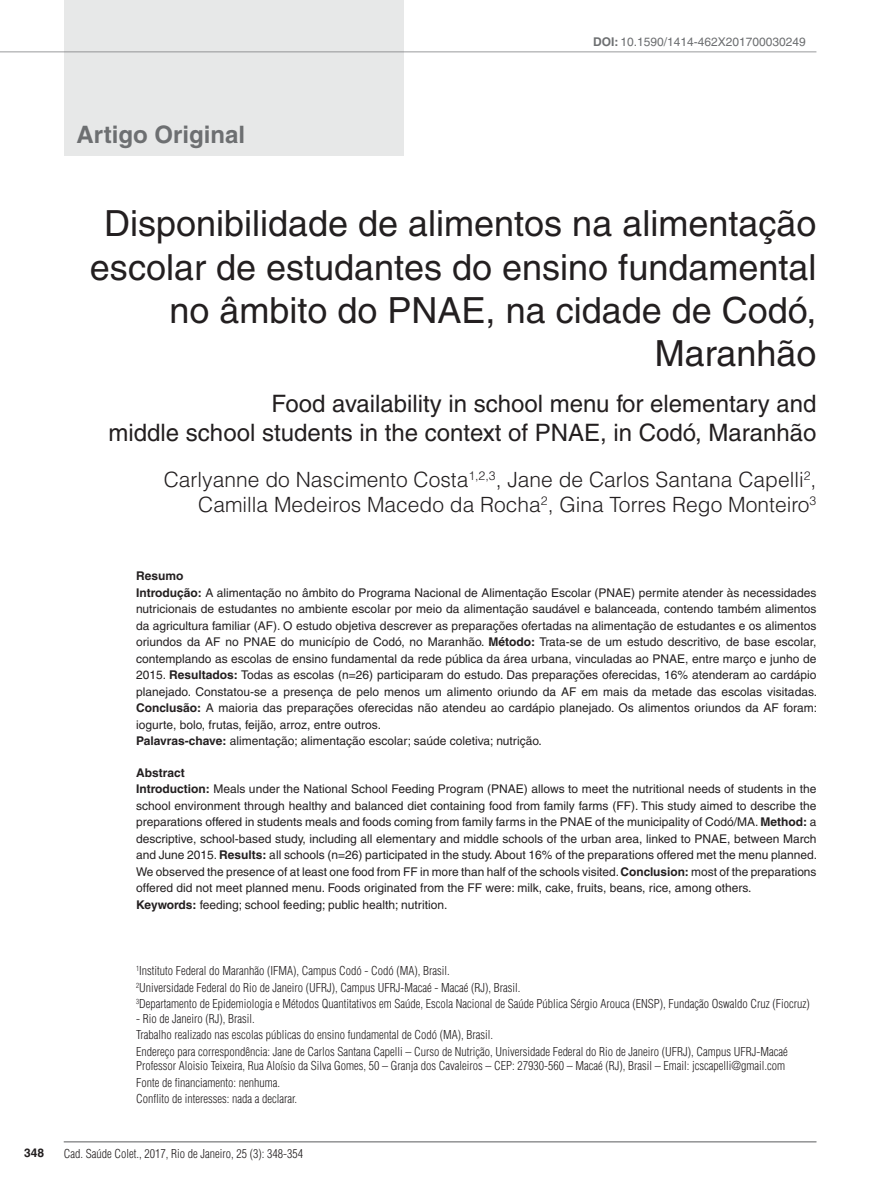
<style>
.page{position:relative;width:893px;height:1191px;background:#fff}
.page>*{position:absolute;margin:0;border:0;box-sizing:border-box;transform-origin:0 0}
.ArticleTitle{font:36px/43.2px "Helvetica";color:#231f20;text-align:right}
.ArticleTitle-Trans1{font:24px/28.8px "Helvetica";color:#231f20;text-align:right}
.ArticleTypeAlt{font:700 24px "Helvetica";color:#6d6f71}
.Authors{font:300 21px/25.2px "Helvetica";color:#231f20;text-align:right}
.Abstract{font:12px/16.5px "Helvetica";color:#231f20;text-align:justify}
.Abstract-Trans1{font:12px/16.5px "Helvetica";color:#231f20;text-align:justify}
.Affiliations{font:300 condensed 12px "Helvetica";color:#231f20}
.Correspondence{font:300 condensed 12px/14.4px "Helvetica";color:#231f20}
.fnArticleOther{font:300 condensed 12px "Helvetica";color:#231f20}
.Keywords{font:12px "Helvetica";color:#231f20}
.Keywords-Trans1{font:12px "Helvetica";color:#231f20}
.pubNameFooter{font:300 condensed 12px "Helvetica";color:#231f20}
.fnConflict{font:300 condensed 12px "Helvetica";color:#231f20}
.ArticleDOIAlt{font:12px "Helvetica";color:#6d6f71}
.fnSupported-by{font:300 condensed 12px "Helvetica";color:#231f20}
.AbstractTitle-Trans1{font:700 12px "Helvetica";color:#231f20}
.AbstractTitle{font:700 12px "Helvetica";color:#231f20}
.PageNumber{font:700 12px "Helvetica";color:#231f20}
.s1{font-weight:700}
</style>
<div class="page">
<div style="left:64px;top:0;width:339px;height:156px;background:#e7e8e8"></div>
<hr style="left:0;top:51px;width:816px;height:1px;background:#6d6f71">
<hr style="left:64px;top:1141px;width:752px;height:1px;background:#6d6f71">
<p class="ArticleTypeAlt" style="left:77px;top:120px;width:170px">Artigo Original</p>
<p class="ArticleDOIAlt" style="left:593px;top:34px;width:214px"><span class="s1">DOI:</span> 10.1590/1414-462X201700030249</p>
<p class="ArticleTitle" style="left:90px;top:202px;width:728px">Disponibilidade de alimentos na alimentação escolar de estudantes do ensino fundamental no âmbito do PNAE, na cidade de Codó, Maranhão</p>
<p class="ArticleTitle-Trans1" style="left:109px;top:389px;width:709px">Food availability in school menu for elementary and<br>middle school students in the context of PNAE, in Codó, Maranhão</p>
<p class="Authors" style="left:164px;top:467px;width:654px">Carlyanne do Nascimento Costa<sup>1,2,3</sup>, Jane de Carlos Santana Capelli<sup>2</sup>,<br>Camilla Medeiros Macedo da Rocha<sup>2</sup>, Gina Torres Rego Monteiro<sup>3</sup></p>
<p class="AbstractTitle" style="left:136px;top:569px;width:49px">Resumo</p>
<p class="Abstract" style="left:136px;top:584px;width:683px"><span class="s1">Introdução:</span> A alimentação no âmbito do Programa Nacional de Alimentação Escolar (PNAE) permite atender às necessidades nutricionais de estudantes no ambiente escolar por meio da alimentação saudável e balanceada, contendo também alimentos da agricultura familiar (AF). O estudo objetiva descrever as preparações ofertadas na alimentação de estudantes e os alimentos oriundos da AF no PNAE do município de Codó, no Maranhão. <span class="s1">Método:</span> Trata-se de um estudo descritivo, de base escolar, contemplando as escolas de ensino fundamental da rede pública da área urbana, vinculadas ao PNAE, entre março e junho de 2015. <span class="s1">Resultados:</span> Todas as escolas (n=26) participaram do estudo. Das preparações oferecidas, 16% atenderam ao cardápio planejado. Constatou-se a presença de pelo menos um alimento oriundo da AF em mais da metade das escolas visitadas.<br><span class="s1">Conclusão:</span> A maioria das preparações oferecidas não atendeu ao cardápio planejado. Os alimentos oriundos da AF foram: iogurte, bolo, frutas, feijão, arroz, entre outros.</p>
<p class="Keywords" style="left:136px;top:734px;width:407px"><span class="s1">Palavras-chave:</span> alimentação; alimentação escolar; saúde coletiva; nutrição.</p>
<p class="AbstractTitle-Trans1" style="left:136px;top:765px;width:50px">Abstract</p>
<p class="Abstract-Trans1" style="left:136px;top:781px;width:682px"><span class="s1">Introduction:</span> Meals under the National School Feeding Program (PNAE) allows to meet the nutritional needs of students in the school environment through healthy and balanced diet containing food from family farms (FF). This study aimed to describe the preparations offered in students meals and foods coming from family farms in the PNAE of the municipality of Codó/MA. <span class="s1">Method:</span> a descriptive, school-based study, including all elementary and middle schools of the urban area, linked to PNAE, between March and June 2015. <span class="s1">Results:</span> all schools (n=26) participated in the study. About 16% of the preparations offered met the menu planned.<br>We observed the presence of at least one food from FF in more than half of the schools visited. <span class="s1">Conclusion:</span> most of the preparations offered did not meet planned menu. Foods originated from the FF were: milk, cake, fruits, beans, rice, among others.</p>
<p class="Keywords-Trans1" style="left:136px;top:897px;width:313px"><span class="s1">Keywords:</span> feeding; school feeding; public health; nutrition.</p>
<p class="Affiliations" style="left:136px;top:963px;width:315px"><sup>1</sup>Instituto Federal do Maranhão (IFMA), Campus Codó - Codó (MA), Brasil.</p>
<p class="Affiliations" style="left:136px;top:979px;width:386px"><sup>2</sup>Universidade Federal do Rio de Janeiro (UFRJ), Campus UFRJ-Macaé - Macaé (RJ), Brasil.</p>
<p class="Affiliations" style="left:136px;top:996px;width:675px"><sup>3</sup>Departamento de Epidemiologia e Métodos Quantitativos em Saúde, Escola Nacional de Saúde Pública Sérgio Arouca (ENSP), Fundação Oswaldo Cruz (Fiocruz)</p>
<p class="Affiliations" style="left:136px;top:1010px;width:120px">- Rio de Janeiro (RJ), Brasil.</p>
<p class="fnArticleOther" style="left:136px;top:1027px;width:358px">Trabalho realizado nas escolas públicas do ensino fundamental de Codó (MA), Brasil.</p>
<p class="Correspondence" style="left:136px;top:1044px;width:653px">Endereço para correspondência: Jane de Carlos Santana Capelli – Curso de Nutrição, Universidade Federal do Rio de Janeiro (UFRJ), Campus UFRJ-Macaé<br>Professor Aloisio Teixeira, Rua Aloísio da Silva Gomes, 50 – Granja dos Cavaleiros – CEP: 27930-560 – Macaé (RJ), Brasil – Email: jcscapelli@gmail.com</p>
<p class="fnSupported-by" style="left:136px;top:1074px;width:145px">Fonte de financiamento: nenhuma.</p>
<p class="fnConflict" style="left:136px;top:1091px;width:163px">Conflito de interesses: nada a declarar.</p>
<p class="PageNumber" style="left:24px;top:1145px;width:22px">348</p>
<p class="pubNameFooter" style="left:64px;top:1145px;width:241px">Cad. Saúde Colet., 2017, Rio de Janeiro, 25 (3): 348-354</p>
</div>
